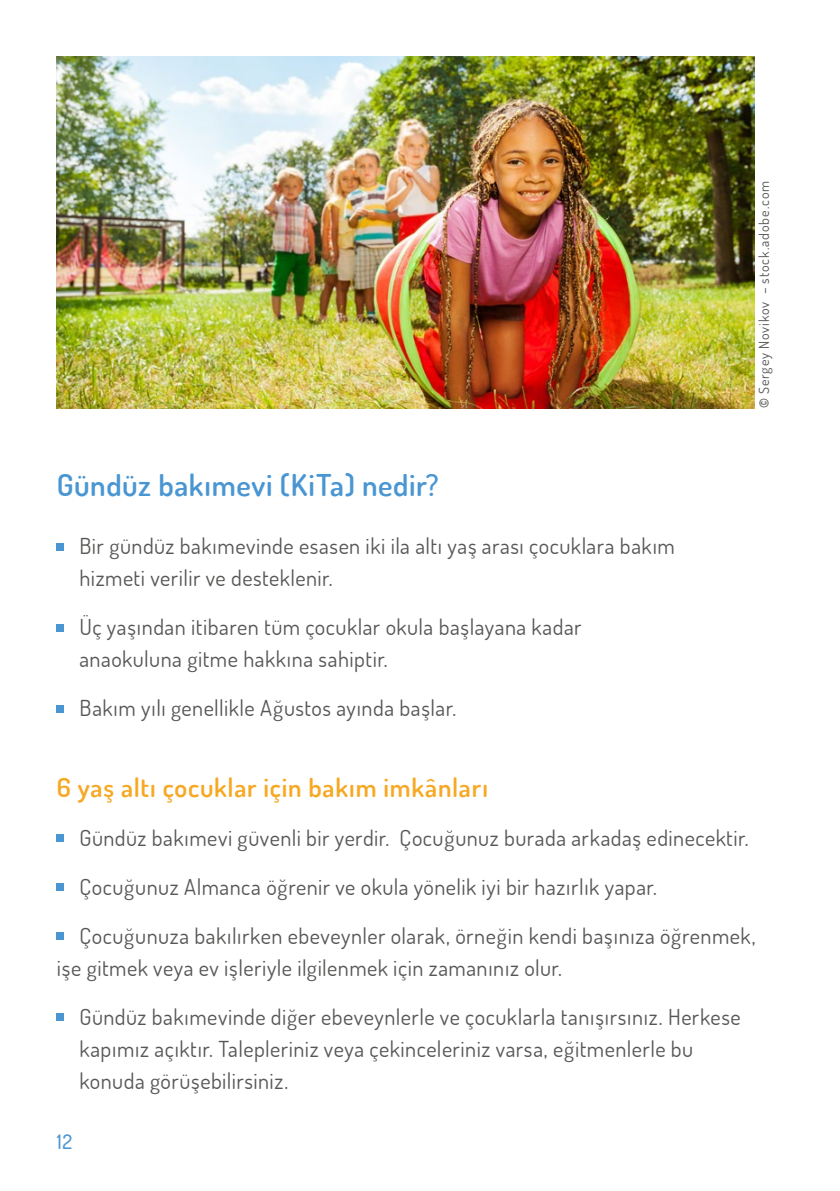
<style>
.page{position:relative;width:840px;height:1191px;background:#fff}
.page>*{position:absolute;margin:0;border:0;box-sizing:border-box;transform-origin:0 0}
.t1{font:600 30px "Dosis";letter-spacing:.015em;color:#4a96d2}
.t2{font:600 26px "Dosis";letter-spacing:.025em;color:#f7a823}
.t3{font:22px/32px "Dosis";letter-spacing:.02em;color:#575756}
.t4{font:500 20px "Dosis";color:#4a96d2}
.t5{font:14px "Dosis";letter-spacing:.06em;color:#575756}
.s1{font-weight:600}
</style>
<div class="page">
<img style="left:57px;top:57px;width:697px;height:351px">
<div style="left:57px;top:543px;width:7px;height:7px;background:#4a96d2"></div>
<div style="left:57px;top:624px;width:7px;height:7px;background:#4a96d2"></div>
<div style="left:57px;top:705px;width:7px;height:7px;background:#4a96d2"></div>
<div style="left:57px;top:834px;width:7px;height:7px;background:#4a96d2"></div>
<div style="left:57px;top:883px;width:7px;height:7px;background:#4a96d2"></div>
<div style="left:57px;top:932px;width:7px;height:7px;background:#4a96d2"></div>
<div style="left:57px;top:1013px;width:7px;height:7px;background:#4a96d2"></div>
<h1 class="t1" style="left:57px;top:465px;width:383px">Gündüz bakımevi (KiTa) nedir?</h1>
<p class="t3" style="left:79px;top:529px;width:596px">Bir gündüz bakımevinde esasen iki ila altı yaş arası çocuklara bakım hizmeti verilir ve desteklenir.</p>
<p class="t3" style="left:79px;top:610px;width:503px">Üç yaşından itibaren tüm çocuklar okula başlayana kadar anaokuluna gitme hakkına sahiptir.</p>
<p class="t3" style="left:79px;top:691px;width:378px">Bakım yılı genellikle Ağustos ayında başlar.</p>
<p class="t5" style="left:754px;top:408px;width:229px;rotate:-90deg"><span class="s1">©</span> Sergey Novikov – stock.adobe.com</p>
<p class="t2" style="left:57px;top:770px;width:432px">6 yaş altı çocuklar için bakım imkânları</p>
<p class="t3" style="left:79px;top:821px;width:670px">Gündüz bakımevi güvenli bir yerdir. Çocuğunuz burada arkadaş edinecektir.</p>
<p class="t3" style="left:79px;top:870px;width:578px">Çocuğunuz Almanca öğrenir ve okula yönelik iyi bir hazırlık yapar.</p>
<p class="t3" style="left:57px;top:919px;width:700px;text-indent:23px">Çocuğunuza bakılırken ebeveynler olarak, örneğin kendi başınıza öğrenmek, işe gitmek veya ev işleriyle ilgilenmek için zamanınız olur.</p>
<p class="t3" style="left:79px;top:1000px;width:662px">Gündüz bakımevinde diğer ebeveynlerle ve çocuklarla tanışırsınız. Herkese kapımız açıktır. Talepleriniz veya çekinceleriniz varsa, eğitmenlerle bu konuda görüşebilirsiniz.</p>
<p class="t4" style="left:57px;top:1128px;width:17px">12</p>
</div>
